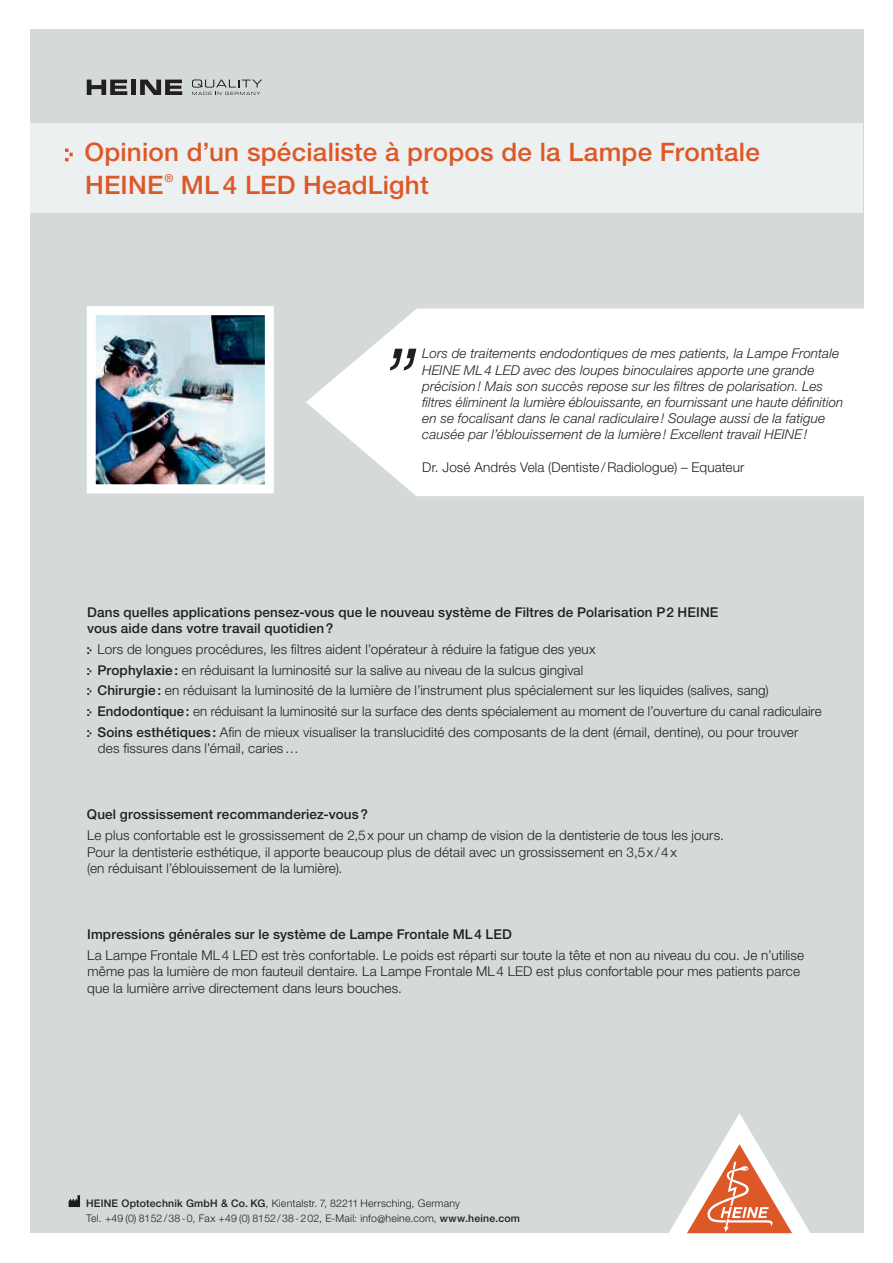
<style>
.page{position:relative;width:893px;height:1263px;background:#fff}
.page>*{position:absolute;margin:0;border:0;box-sizing:border-box;transform-origin:0 0}
.t1{font:500 25.5px/33px "Helvetica Neue LT Std";letter-spacing:.01em;color:#dd5827}
.t2{font:300 13.5px/20.7px "Helvetica Neue LT Std";letter-spacing:.01em;color:#231f20}
.t3{font:italic 300 13.5px/16.2px "Helvetica Neue LT Std";letter-spacing:.01em;color:#231f20}
.t4{font:500 13.5px/16.5px "Helvetica Neue LT Std";letter-spacing:.01em;color:#231f20}
.t5{font:500 10.95px "Helvetica Neue LT Std";color:#dd5827}
.t6{font:300 10.5px/15px "Helvetica Neue LT Std";letter-spacing:.02em;color:#231f20}
.s1{font-weight:500}
.s2{font-weight:800}
</style>
<div class="page">
<div style="left:30px;top:30px;width:833px;height:1203px;background:#d4d9d9"></div>
<svg style="left:669px;top:1113px;width:141px;height:120px"></svg>
<svg style="left:87px;top:80px;width:40px;height:15px"></svg>
<div style="left:131px;top:80px;width:5px;height:15px;background:#231f20"></div>
<svg style="left:140px;top:80px;width:42px;height:15px"></svg>
<svg style="left:192px;top:80px;width:70px;height:15px"></svg>
<svg style="left:306px;top:308px;width:558px;height:188px;background:#fafbfb"></svg>
<img style="left:68px;top:1195px;width:12px;height:12px">
<img style="left:97px;top:316px;width:167px;height:167px">
<div style="left:87px;top:306px;width:187px;height:187px;border:9px solid #fff"></div>
<svg style="left:390px;top:349px;width:26px;height:22px"></svg>
<div style="left:30px;top:123px;width:833px;height:90px;background:#edf0f0"></div>
<svg style="left:65px;top:148px;width:8px;height:13px"></svg>
<h1 class="t1" style="left:84px;top:136px;width:677px">Opinion d’un spécialiste à propos de la Lampe Frontale<br>HEINE</h1>
<p class="t5" style="left:164px;top:172px;width:10px">®</p>
<h1 class="t1" style="left:181px;top:169px;width:249px">ML 4 LED HeadLight</h1>
<p class="t3" style="left:422px;top:345px;width:422px">Lors de traitements endodontiques de mes patients, la Lampe Frontale HEINE ML4 LED avec des loupes binoculaires apporte une grande précision! Mais son succès repose sur les filtres de polarisation. Les filtres éliminent la lumière éblouissante, en fournissant une haute définition en se focalisant dans le canal radiculaire! Soulage aussi de la fatigue causée par l’éblouissement de la lumière! Excellent travail HEINE!</p>
<p class="t2" style="left:422px;top:456px;width:324px">Dr. José Andrés Vela (Dentiste/Radiologue) – Equateur</p>
<p class="t4" style="left:87px;top:603px;width:633px">Dans quelles applications pensez-vous que le nouveau système de Filtres de Polarisation P2 HEINE vous aide dans votre travail quotidien?</p>
<p class="t2" style="left:87px;top:638px;width:736px"><span class="s1">:</span><span class="s2">-</span> Lors de longues procédures, les filtres aident l’opérateur à réduire la fatigue des yeux<br><span class="s1">:</span><span class="s2">-</span> <span class="s1">Prophylaxie:</span> en réduisant la luminosité sur la salive au niveau de la sulcus gingival<br><span class="s1">:</span><span class="s2">-</span> <span class="s1">Chirurgie:</span> en réduisant la luminosité de la lumière de l’instrument plus spécialement sur les liquides (salives, sang)<br><span class="s1">:</span><span class="s2">-</span> <span class="s1">Endodontique:</span> en réduisant la luminosité sur la surface des dents spécialement au moment de l’ouverture du canal radiculaire <span class="s1">:</span><span class="s2">-</span> <span class="s1">Soins esthétiques:</span> Afin de mieux visualiser la translucidité des composants de la dent (émail, dentine), ou pour trouver</p>
<p class="t2" style="left:98px;top:738px;width:202px">des fissures dans l’émail, caries…</p>
<p class="t4" style="left:87px;top:806px;width:283px">Quel grossissement recommanderiez-vous?</p>
<p class="t2" style="left:87px;top:827px;width:638px;line-height:16.5px">Le plus confortable est le grossissement de 2,5x pour un champ de vision de la dentisterie de tous les jours.<br>Pour la dentisterie esthétique, il apporte beaucoup plus de détail avec un grossissement en 3,5x /4x<br>(en réduisant l’éblouissement de la lumière).</p>
<p class="t4" style="left:87px;top:926px;width:426px">Impressions générales sur le système de Lampe Frontale ML4 LED</p>
<p class="t2" style="left:87px;top:947px;width:718px;line-height:16.5px">La Lampe Frontale ML4 LED est très confortable. Le poids est réparti sur toute la tête et non au niveau du cou. Je n’utilise même pas la lumière de mon fauteuil dentaire. La Lampe Frontale ML4 LED est plus confortable pour mes patients parce que la lumière arrive directement dans leurs bouches.</p>
<p class="t6" style="left:86px;top:1196px;width:435px"><span class="s1">HEINE Optotechnik GmbH &amp; Co. KG</span>, Kientalstr. 7, 82211 Herrsching, Germany<br>Tel. +49 (0) 8152/38-0, Fax +49 (0) 8152/38-202, E-Mail: info@heine.com, <span class="s1">www.heine.com</span></p>
</div>
